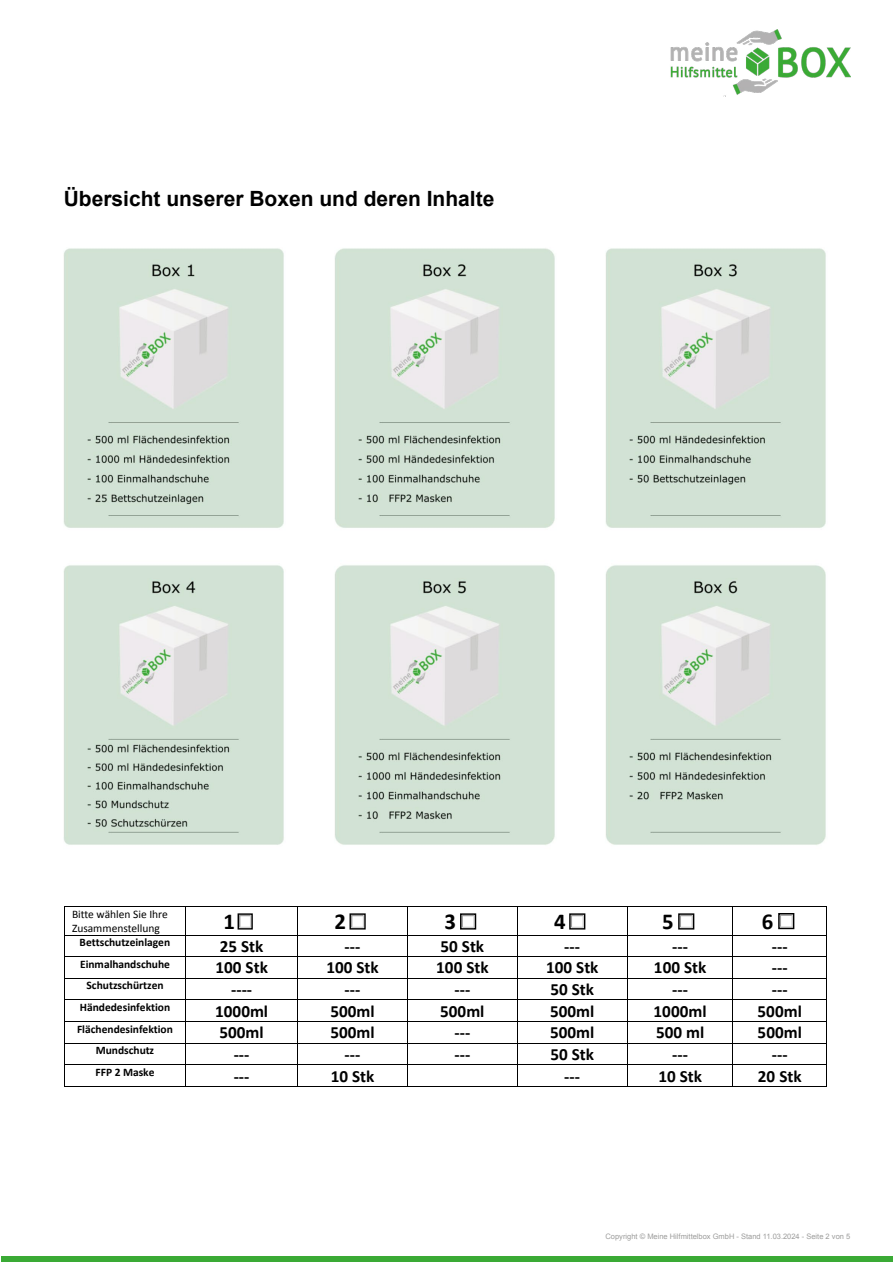
<style>
.page{position:relative;width:893px;height:1263px;background:#fff}
.page>*{position:absolute;margin:0;border:0;box-sizing:border-box;transform-origin:0 0}
.t1{font:700 22.8px "Calibri";color:#000}
.t2{font:700 21px "Arial";color:#000}
.t3{font:700 17.1px "Calibri";color:#000}
.t4{font:700 11.55px "Calibri";color:#000}
.t5{font:11.55px/14px "Calibri";letter-spacing:-.005em;color:#000}
.t6{font:7.5px "Arial";color:#9d9d9c}
</style>
<div class="page">
<img style="left:670px;top:30px;width:180px;height:67px">
<div style="left:1px;top:1256px;width:891px;height:6px;background:#3aaa35"></div>
<hr style="left:65px;top:906px;width:120px;height:1px;background:#000">
<hr style="left:186px;top:906px;width:111px;height:1px;background:#000">
<hr style="left:298px;top:906px;width:109px;height:1px;background:#000">
<hr style="left:408px;top:906px;width:109px;height:1px;background:#000">
<hr style="left:518px;top:906px;width:109px;height:1px;background:#000">
<hr style="left:628px;top:906px;width:105px;height:1px;background:#000">
<hr style="left:733px;top:906px;width:93px;height:1px;background:#000">
<hr style="left:65px;top:935px;width:120px;height:1px;background:#000">
<hr style="left:186px;top:935px;width:111px;height:1px;background:#000">
<hr style="left:298px;top:935px;width:109px;height:1px;background:#000">
<hr style="left:408px;top:935px;width:109px;height:1px;background:#000">
<hr style="left:518px;top:935px;width:109px;height:1px;background:#000">
<hr style="left:628px;top:935px;width:105px;height:1px;background:#000">
<hr style="left:733px;top:935px;width:93px;height:1px;background:#000">
<hr style="left:65px;top:956px;width:120px;height:1px;background:#000">
<hr style="left:186px;top:956px;width:111px;height:1px;background:#000">
<hr style="left:298px;top:956px;width:109px;height:1px;background:#000">
<hr style="left:408px;top:956px;width:109px;height:1px;background:#000">
<hr style="left:518px;top:956px;width:109px;height:1px;background:#000">
<hr style="left:628px;top:956px;width:105px;height:1px;background:#000">
<hr style="left:733px;top:956px;width:93px;height:1px;background:#000">
<hr style="left:65px;top:978px;width:120px;height:1px;background:#000">
<hr style="left:186px;top:978px;width:111px;height:1px;background:#000">
<hr style="left:298px;top:978px;width:109px;height:1px;background:#000">
<hr style="left:408px;top:978px;width:109px;height:1px;background:#000">
<hr style="left:518px;top:978px;width:109px;height:1px;background:#000">
<hr style="left:628px;top:978px;width:105px;height:1px;background:#000">
<hr style="left:733px;top:978px;width:93px;height:1px;background:#000">
<hr style="left:65px;top:999px;width:120px;height:1px;background:#000">
<hr style="left:186px;top:999px;width:111px;height:1px;background:#000">
<hr style="left:298px;top:999px;width:109px;height:1px;background:#000">
<hr style="left:408px;top:999px;width:109px;height:1px;background:#000">
<hr style="left:518px;top:999px;width:109px;height:1px;background:#000">
<hr style="left:628px;top:999px;width:105px;height:1px;background:#000">
<hr style="left:733px;top:999px;width:93px;height:1px;background:#000">
<hr style="left:65px;top:1021px;width:120px;height:1px;background:#000">
<hr style="left:186px;top:1021px;width:111px;height:1px;background:#000">
<hr style="left:298px;top:1021px;width:109px;height:1px;background:#000">
<hr style="left:408px;top:1021px;width:109px;height:1px;background:#000">
<hr style="left:518px;top:1021px;width:109px;height:1px;background:#000">
<hr style="left:628px;top:1021px;width:105px;height:1px;background:#000">
<hr style="left:733px;top:1021px;width:93px;height:1px;background:#000">
<hr style="left:65px;top:1043px;width:120px;height:1px;background:#000">
<hr style="left:186px;top:1043px;width:111px;height:1px;background:#000">
<hr style="left:298px;top:1043px;width:109px;height:1px;background:#000">
<hr style="left:408px;top:1043px;width:109px;height:1px;background:#000">
<hr style="left:518px;top:1043px;width:109px;height:1px;background:#000">
<hr style="left:628px;top:1043px;width:105px;height:1px;background:#000">
<hr style="left:733px;top:1043px;width:93px;height:1px;background:#000">
<hr style="left:65px;top:1064px;width:120px;height:1px;background:#000">
<hr style="left:186px;top:1064px;width:111px;height:1px;background:#000">
<hr style="left:298px;top:1064px;width:109px;height:1px;background:#000">
<hr style="left:408px;top:1064px;width:109px;height:1px;background:#000">
<hr style="left:518px;top:1064px;width:109px;height:1px;background:#000">
<hr style="left:628px;top:1064px;width:105px;height:1px;background:#000">
<hr style="left:733px;top:1064px;width:93px;height:1px;background:#000">
<svg style="left:64px;top:906px;width:1px;height:181px"></svg>
<hr style="left:65px;top:1086px;width:120px;height:1px;background:#000">
<svg style="left:185px;top:906px;width:1px;height:181px"></svg>
<hr style="left:186px;top:1086px;width:111px;height:1px;background:#000">
<svg style="left:297px;top:906px;width:1px;height:181px"></svg>
<hr style="left:298px;top:1086px;width:109px;height:1px;background:#000">
<svg style="left:407px;top:906px;width:1px;height:181px"></svg>
<hr style="left:408px;top:1086px;width:109px;height:1px;background:#000">
<svg style="left:517px;top:906px;width:1px;height:181px"></svg>
<hr style="left:518px;top:1086px;width:109px;height:1px;background:#000">
<svg style="left:627px;top:906px;width:1px;height:181px"></svg>
<hr style="left:628px;top:1086px;width:105px;height:1px;background:#000">
<hr style="left:733px;top:1086px;width:93px;height:1px;background:#000">
<svg style="left:826px;top:906px;width:1px;height:181px"></svg>
<svg style="left:240px;top:915px;width:11px;height:12px"></svg>
<div style="left:238px;top:913px;width:15px;height:16px;border:1px solid #000"></div>
<svg style="left:351px;top:915px;width:13px;height:12px"></svg>
<div style="left:349px;top:913px;width:17px;height:16px;border:1px solid #000"></div>
<svg style="left:462px;top:915px;width:12px;height:12px"></svg>
<div style="left:460px;top:913px;width:16px;height:16px;border:1px solid #000"></div>
<svg style="left:571px;top:915px;width:12px;height:12px"></svg>
<div style="left:569px;top:913px;width:16px;height:16px;border:1px solid #000"></div>
<svg style="left:680px;top:915px;width:12px;height:12px"></svg>
<div style="left:678px;top:913px;width:16px;height:16px;border:1px solid #000"></div>
<svg style="left:780px;top:915px;width:12px;height:12px"></svg>
<div style="left:778px;top:913px;width:16px;height:16px;border:1px solid #000"></div>
<img style="left:63px;top:248px;width:763px;height:597px">
<p class="t2" style="left:64px;top:185px;width:432px">Übersicht unserer Boxen und deren Inhalte</p>
<p class="t5" style="left:72px;top:906px;width:97px">Bitte wählen Sie Ihre<br>Zusammenstellung</p>
<h1 class="t1" style="left:224px;top:905px;width:13px">1</h1>
<h1 class="t1" style="left:334px;top:905px;width:13px">2</h1>
<h1 class="t1" style="left:444px;top:905px;width:13px">3</h1>
<h1 class="t1" style="left:554px;top:905px;width:13px">4</h1>
<h1 class="t1" style="left:662px;top:905px;width:13px">5</h1>
<h1 class="t1" style="left:762px;top:905px;width:13px">6</h1>
<p class="t4" style="left:80px;top:934px;width:92px">Bettschutzeinlagen</p>
<p class="t3" style="left:220px;top:934px;width:45px">25 Stk</p>
<p class="t3" style="left:345px;top:934px;width:17px">---</p>
<p class="t3" style="left:440px;top:934px;width:45px">50 Stk</p>
<p class="t3" style="left:564px;top:934px;width:17px">---</p>
<p class="t3" style="left:672px;top:934px;width:17px">---</p>
<p class="t3" style="left:772px;top:934px;width:17px">---</p>
<p class="t4" style="left:80px;top:956px;width:91px">Einmalhandschuhe</p>
<p class="t3" style="left:215px;top:955px;width:54px">100 Stk</p>
<p class="t3" style="left:326px;top:955px;width:54px">100 Stk</p>
<p class="t3" style="left:436px;top:955px;width:54px">100 Stk</p>
<p class="t3" style="left:546px;top:955px;width:54px">100 Stk</p>
<p class="t3" style="left:654px;top:955px;width:54px">100 Stk</p>
<p class="t3" style="left:772px;top:955px;width:17px">---</p>
<p class="t4" style="left:86px;top:977px;width:79px">Schutzschürtzen</p>
<p class="t3" style="left:231px;top:977px;width:22px">----</p>
<p class="t3" style="left:345px;top:977px;width:17px">---</p>
<p class="t3" style="left:454px;top:977px;width:17px">---</p>
<p class="t3" style="left:550px;top:977px;width:45px">50 Stk</p>
<p class="t3" style="left:672px;top:977px;width:17px">---</p>
<p class="t3" style="left:772px;top:977px;width:17px">---</p>
<p class="t4" style="left:80px;top:999px;width:92px">Händedesinfektion</p>
<p class="t3" style="left:215px;top:999px;width:55px">1000ml</p>
<p class="t3" style="left:330px;top:999px;width:46px">500ml</p>
<p class="t3" style="left:440px;top:999px;width:46px">500ml</p>
<p class="t3" style="left:550px;top:999px;width:46px">500ml</p>
<p class="t3" style="left:654px;top:999px;width:55px">1000ml</p>
<p class="t3" style="left:758px;top:999px;width:46px">500ml</p>
<p class="t4" style="left:77px;top:1021px;width:97px">Flächendesinfektion</p>
<p class="t3" style="left:219px;top:1020px;width:46px">500ml</p>
<p class="t3" style="left:330px;top:1020px;width:46px">500ml</p>
<p class="t3" style="left:454px;top:1020px;width:17px">---</p>
<p class="t3" style="left:550px;top:1020px;width:46px">500ml</p>
<p class="t3" style="left:656px;top:1020px;width:50px">500 ml</p>
<p class="t3" style="left:758px;top:1020px;width:46px">500ml</p>
<p class="t4" style="left:96px;top:1042px;width:60px">Mundschutz</p>
<p class="t3" style="left:234px;top:1042px;width:17px">---</p>
<p class="t3" style="left:345px;top:1042px;width:17px">---</p>
<p class="t3" style="left:454px;top:1042px;width:17px">---</p>
<p class="t3" style="left:550px;top:1042px;width:45px">50 Stk</p>
<p class="t3" style="left:672px;top:1042px;width:17px">---</p>
<p class="t3" style="left:772px;top:1042px;width:17px">---</p>
<p class="t4" style="left:96px;top:1064px;width:61px">FFP 2 Maske</p>
<p class="t3" style="left:234px;top:1064px;width:17px">---</p>
<p class="t3" style="left:331px;top:1064px;width:45px">10 Stk</p>
<p class="t3" style="left:564px;top:1064px;width:17px">---</p>
<p class="t3" style="left:658px;top:1064px;width:45px">10 Stk</p>
<p class="t3" style="left:758px;top:1064px;width:45px">20 Stk</p>
<p class="t6" style="left:606px;top:1231px;width:246px">Copyright © Meine Hilfmittelbox GmbH - Stand 11.03.2024 - Seite 2 von 5</p>
</div>
